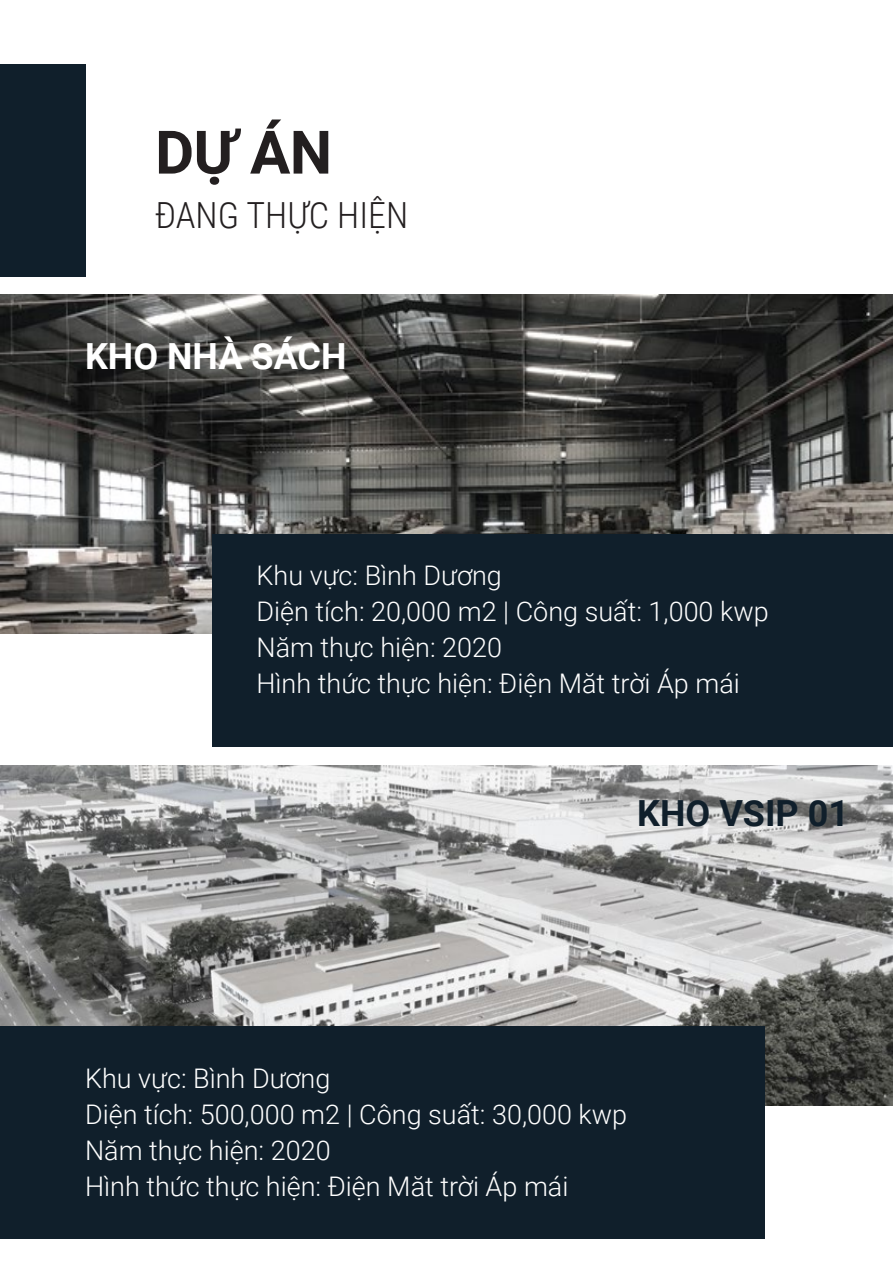
<style>
.page{position:relative;width:893px;height:1263px;background:#fff}
.page>*{position:absolute;margin:0;border:0;box-sizing:border-box;transform-origin:0 0}
.t1{font:700 60px "Roboto";color:#231f20}
.t2{font:300 36px "Roboto Condensed";color:#231f20}
.t3{font:700 36px "Roboto";color:#fff}
.t4{font:700 36px "Roboto";color:#101f2b}
.t5{font:300 27px/36px "Roboto";color:#fff}
</style>
<div class="page">
<img style="left:0;top:295px;width:893px;height:339px">
<div style="left:213px;top:534px;width:680px;height:212px;background:#101f2b"></div>
<div style="left:0;top:64px;width:85px;height:213px;background:#101f2b"></div>
<img style="left:0;top:766px;width:893px;height:340px">
<div style="left:0;top:1026px;width:765px;height:213px;background:#101f2b"></div>
<h1 class="t1" style="left:155px;top:110px;width:178px">DỰ ÁN</h1>
<h2 class="t2" style="left:155px;top:190px;width:255px">ĐANG THỰC HIỆN</h2>
<h2 class="t3" style="left:85px;top:331px;width:263px">KHO NHÀ SÁCH</h2>
<p class="t5" style="left:256px;top:556px;width:514px">Khu vực: Bình Dương<br>Diện tích: 20,000 m2 | Công suất: 1,000 kwp<br>Năm thực hiện: 2020<br>Hình thức thực hiện: Điện Măt trời Áp mái</p>
<h2 class="t4" style="left:637px;top:788px;width:213px">KHO VSIP 01</h2>
<p class="t5" style="left:85px;top:1059px;width:544px">Khu vực: Bình Dương<br>Diện tích: 500,000 m2 | Công suất: 30,000 kwp<br>Năm thực hiện: 2020<br>Hình thức thực hiện: Điện Măt trời Áp mái</p>
</div>
